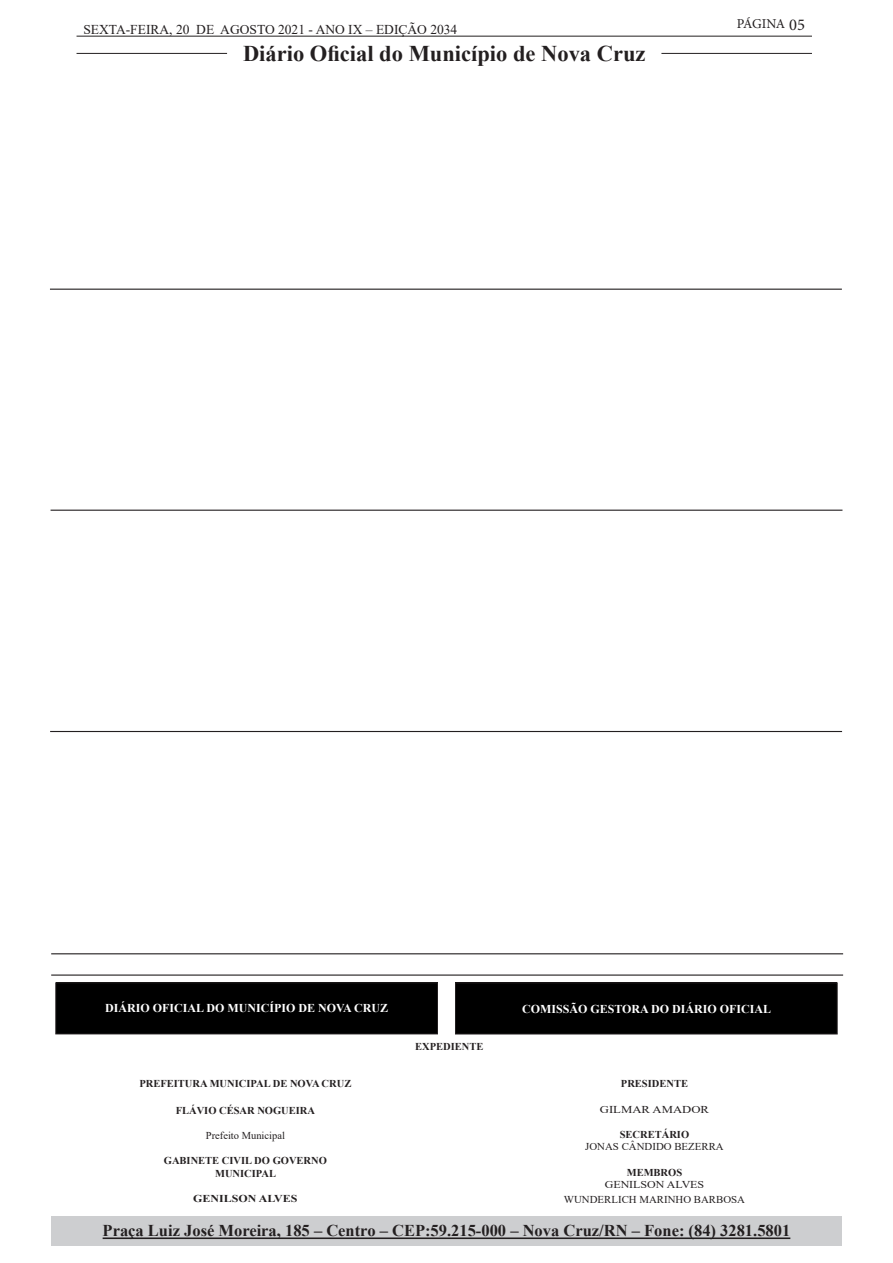
<style>
.page{position:relative;width:893px;height:1263px;background:#fff}
.page>*{position:absolute;margin:0;border:0;box-sizing:border-box;transform-origin:0 0}
.t1{font:700 22.5px "Times New Roman";color:#231f20}
.t2{font:700 16.5px "Times New Roman";color:#231f20}
.t3{font:13.5px "Times New Roman";color:#231f20}
.t4{font:13.5px "Minion Pro";letter-spacing:-.03em;color:#231f20}
.t5{font:700 12px "Times New Roman";color:#fff}
.t6{font:700 10.5px/12.6px "Times New Roman";color:#231f20;text-align:center}
.t7{font:10.5px "Times New Roman";color:#231f20}
.t8{font:700 10.5px "Times New Roman";color:#231f20;scale:1.14 1}
.t9{font:10.5px "Times New Roman";color:#231f20;scale:1.14 1}
.t10{font:10.5px "Times New Roman";color:#231f20;scale:1.21 1}
.s1{font-size:16.5px}
</style>
<div class="page">
<hr style="left:77px;top:36px;width:735px;height:1px;background:#231f20">
<hr style="left:77px;top:53px;width:150px;height:1px;background:#231f20">
<hr style="left:661px;top:53px;width:151px;height:1px;background:#231f20">
<div style="left:51px;top:1216px;width:791px;height:29px;background:#cdced0"></div>
<hr style="left:103px;top:1237px;width:687px;height:2px;background:#231f20">
<div style="left:56px;top:983px;width:381px;height:51px;background:#000"></div>
<div style="left:55px;top:982px;width:383px;height:52px;border:1px solid #231f20"></div>
<div style="left:455px;top:983px;width:382px;height:51px;background:#000"></div>
<div style="left:455px;top:982px;width:383px;height:52px;border:1px solid #231f20"></div>
<hr style="left:50px;top:289px;width:792px;height:1px;background:#231f20">
<hr style="left:51px;top:510px;width:791px;height:1px;background:#231f20">
<hr style="left:50px;top:731px;width:792px;height:1px;background:#231f20">
<hr style="left:51px;top:953px;width:792px;height:1px;background:#231f20">
<hr style="left:51px;top:974px;width:792px;height:2px;background:#231f20">
<p class="t3" style="left:83px;top:20px;width:376px">SEXTA-FEIRA, 20 DE AGOSTO 2021 - ANO IX – EDIÇÃO 2034</p>
<h1 class="t1" style="left:243px;top:37px;width:404px">Diário Oficial do Município de Nova Cruz</h1>
<p class="t4" style="left:737px;top:15px;width:70px">PÁGINA <span class="s1">05</span></p>
<p class="t5" style="left:105px;top:1000px;width:285px">DIÁRIO OFICIAL DO MUNICÍPIO DE NOVA CRUZ</p>
<p class="t5" style="left:522px;top:1000px;width:251px">COMISSÃO GESTORA DO DIÁRIO OFICIAL</p>
<p class="t6" style="left:139px;top:1077px;width:213px">PREFEITURA MUNICIPAL DE NOVA CRUZ</p>
<p class="t6" style="left:176px;top:1104px;width:141px">FLÁVIO CÉSAR NOGUEIRA</p>
<p class="t7" style="left:206px;top:1128px;width:81px">Prefeito Municipal</p>
<p class="t6" style="left:164px;top:1154px;width:165px">GABINETE CIVIL DO GOVERNO<br>MUNICIPAL</p>
<p class="t8" style="left:193px;top:1191px;width:93px">GENILSON ALVES</p>
<p class="t6" style="left:415px;top:1039px;width:70px">EXPEDIENTE</p>
<p class="t6" style="left:621px;top:1077px;width:69px">PRESIDENTE</p>
<p class="t10" style="left:600px;top:1102px;width:92px">GILMAR AMADOR</p>
<p class="t6" style="left:620px;top:1128px;width:71px">SECRETÁRIO</p>
<p class="t7" style="left:585px;top:1139px;width:140px">JONAS CÂNDIDO BEZERRA</p>
<p class="t6" style="left:627px;top:1165px;width:57px">MEMBROS</p>
<p class="t9" style="left:605px;top:1177px;width:89px">GENILSON ALVES</p>
<p class="t7" style="left:564px;top:1192px;width:183px">WUNDERLICH MARINHO BARBOSA</p>
<h2 class="t2" style="left:103px;top:1219px;width:689px">Praça Luiz José Moreira, 185 – Centro – CEP:59.215-000 – Nova Cruz/RN – Fone: (84) 3281.5801</h2>
</div>
